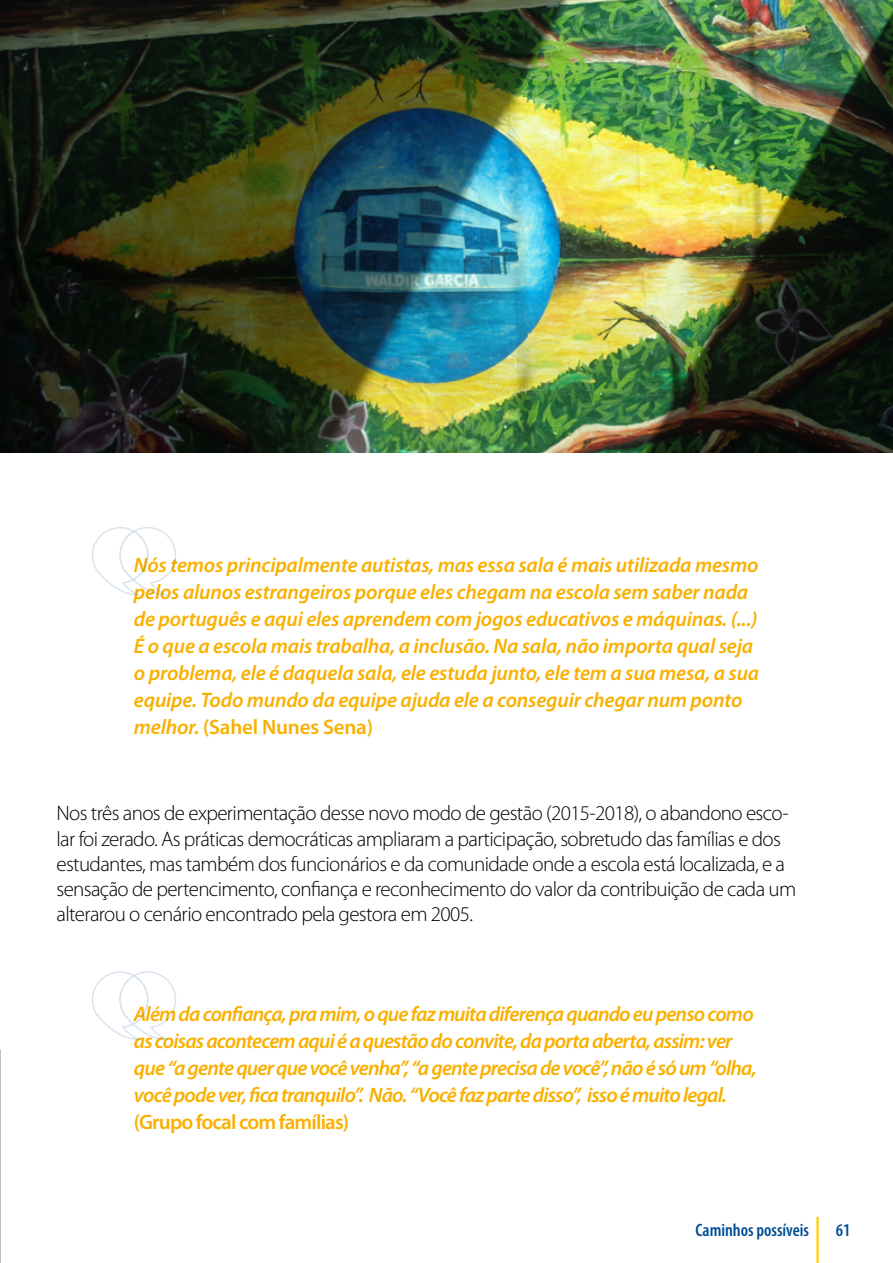
<style>
.page{position:relative;width:893px;height:1263px;background:#fff}
.page>*{position:absolute;margin:0;border:0;box-sizing:border-box;transform-origin:0 0}
.t1{font:italic 600 21px/27px "Myriad Pro";letter-spacing:-.01em;color:#f9b000}
.t2{font:300 21px/25.2px "Myriad Pro";letter-spacing:-.03em;color:#000}
.t3{font:italic 600 21px/27px "Myriad Pro";letter-spacing:-.04em;color:#f9b000}
.t4{font:600 21px "Myriad Pro";letter-spacing:-.04em;color:#f9b000}
.t5{font:600 condensed 18px "Myriad Pro";color:#004d93}
.s1{font-style:normal}
</style>
<div class="page">
<hr style="left:816px;top:1217px;width:3px;height:46px;background:#fc0">
<img style="left:0;top:1049px;width:1px;height:214px">
<img style="left:0;top:0;width:893px;height:453px">
<svg style="left:91px;top:527px;width:85px;height:69px"></svg>
<svg style="left:91px;top:971px;width:85px;height:69px"></svg>
<p class="t1" style="left:134px;top:552px;width:627px">Nós temos principalmente autistas, mas essa sala é mais utilizada mesmo pelos alunos estrangeiros porque eles chegam na escola sem saber nada de português e aqui eles aprendem com jogos educativos e máquinas. (...)<br>É o que a escola mais trabalha, a inclusão. Na sala, não importa qual seja o problema, ele é daquela sala, ele estuda junto, ele tem a sua mesa, a sua equipe. Todo mundo da equipe ajuda ele a conseguir chegar num ponto melhor. <span class="s1">(Sahel Nunes Sena)</span></p>
<p class="t2" style="left:56px;top:801px;width:741px">Nos três anos de experimentação desse novo modo de gestão (2015-2018), o abandono esco&shy;lar foi zerado. As práticas democráticas ampliaram a participação, sobretudo das famílias e dos estudantes, mas também dos funcionários e da comunidade onde a escola está localizada, e a sensação de pertencimento, confiança e reconhecimento do valor da contribuição de cada um alterarou o cenário encontrado pela gestora em 2005.</p>
<p class="t3" style="left:134px;top:1001px;width:624px">Além da confiança, pra mim, o que faz muita diferença quando eu penso como as coisas acontecem aqui é a questão do convite, da porta aberta, assim: ver que “a gente quer que você venha”, “a gente precisa de você”, não é só um “olha, você pode ver, fica tranquilo”. Não. “Você faz parte disso”, isso é muito legal.</p>
<p class="t4" style="left:134px;top:1109px;width:217px">(Grupo focal com famílias)</p>
<p class="t5" style="left:696px;top:1220px;width:115px">Caminhos possíveis</p>
<p class="t5" style="left:836px;top:1220px;width:16px">61</p>
</div>
